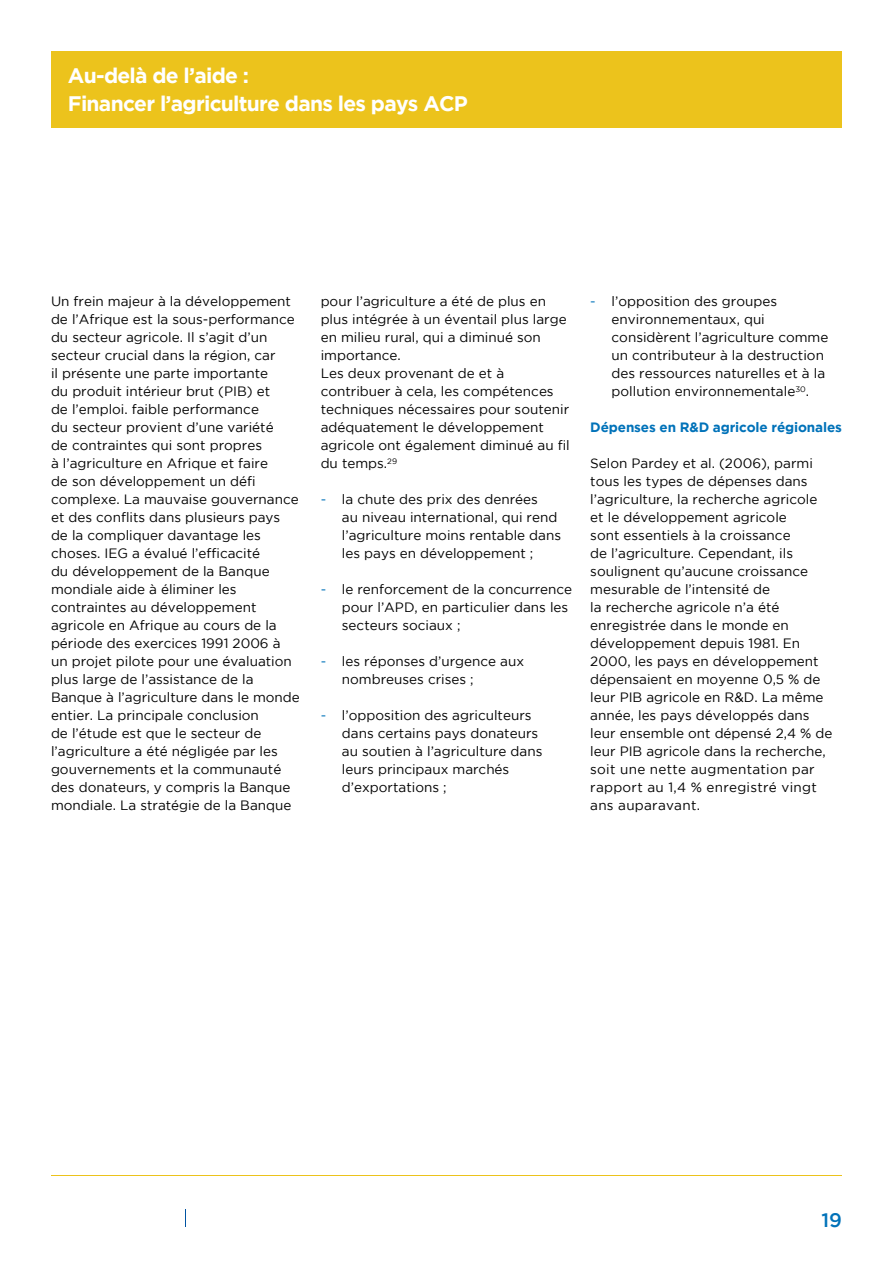
<style>
.page{position:relative;width:893px;height:1263px;background:#fff}
.page>*{position:absolute;margin:0;border:0;box-sizing:border-box;transform-origin:0 0}
.t1{font:700 21px/27.3px "Gotham";letter-spacing:-.035em;color:#fff}
.t2{font:500 19.5px "Gotham";color:#0072b9}
.t3{font:13.5px/18px "Gotham";color:#000}
.t4{font:700 13.5px "Gotham";letter-spacing:-.01em;color:#0072b9}
.s1{color:#0072b9}
</style>
<div class="page">
<hr style="left:51px;top:1175px;width:791px;height:1px;background:#ecc31c">
<div style="left:51px;top:51px;width:791px;height:77px;background:#ecc31c"></div>
<svg style="left:185px;top:1209px;width:1px;height:17px"></svg>
<h1 class="t1" style="left:68px;top:62px;width:401px">Au-delà de l’aide :<br>Financer l’agriculture dans les pays ACP</h1>
<p class="t3" style="left:51px;top:292px;width:250px">Un frein majeur à la développement de l’Afrique est la sous-performance du secteur agricole. Il s’agit d’un secteur crucial dans la région, car<br>il présente une parte importante<br>du produit intérieur brut (PIB) et<br>de l’emploi. faible performance<br>du secteur provient d’une variété<br>de contraintes qui sont propres<br>à l’agriculture en Afrique et faire<br>de son développement un défi complexe. La mauvaise gouvernance et des conflits dans plusieurs pays de la compliquer davantage les choses. IEG a évalué l’efficacité<br>du développement de la Banque mondiale aide à éliminer les contraintes au développement agricole en Afrique au cours de la période des exercices 1991 2006 à un projet pilote pour une évaluation plus large de l’assistance de la Banque à l’agriculture dans le monde entier. La principale conclusion<br>de l’étude est que le secteur de l’agriculture a été négligée par les gouvernements et la communauté des donateurs, y compris la Banque mondiale. La stratégie de la Banque</p>
<p class="t3" style="left:321px;top:292px;width:251px">pour l’agriculture a été de plus en plus intégrée à un éventail plus large en milieu rural, qui a diminué son importance.<br>Les deux provenant de et à contribuer à cela, les compétences techniques nécessaires pour soutenir adéquatement le développement agricole ont également diminué au fil du temps.<sup>29</sup></p>
<p class="t3" style="left:342px;top:490px;width:221px;text-indent:-21px"><span class="s1">-</span> la chute des prix des denrées<br>au niveau international, qui rend l’agriculture moins rentable dans les pays en développement ;</p>
<p class="t3" style="left:342px;top:580px;width:232px;text-indent:-21px"><span class="s1">-</span> le renforcement de la concurrence pour l’APD, en particulier dans les secteurs sociaux ;</p>
<p class="t3" style="left:342px;top:652px;width:184px;text-indent:-21px"><span class="s1">-</span> les réponses d’urgence aux nombreuses crises ;</p>
<p class="t3" style="left:342px;top:706px;width:202px;text-indent:-21px"><span class="s1">-</span> l’opposition des agriculteurs dans certains pays donateurs au soutien à l’agriculture dans leurs principaux marchés d’exportations ;</p>
<p class="t3" style="left:612px;top:292px;width:218px;text-indent:-21px"><span class="s1">-</span> l’opposition des groupes environnementaux, qui considèrent l’agriculture comme un contributeur à la destruction des ressources naturelles et à la pollution environnementale<sup>30</sup>.</p>
<p class="t4" style="left:590px;top:419px;width:253px">Dépenses en R&amp;D agricole régionales</p>
<p class="t3" style="left:590px;top:454px;width:244px">Selon Pardey et al. (2006), parmi tous les types de dépenses dans l’agriculture, la recherche agricole et le développement agricole<br>sont essentiels à la croissance<br>de l’agriculture. Cependant, ils soulignent qu’aucune croissance mesurable de l’intensité de<br>la recherche agricole n’a été enregistrée dans le monde en développement depuis 1981. En<br>2000, les pays en développement dépensaient en moyenne 0,5 % de leur PIB agricole en R&amp;D. La même année, les pays développés dans leur ensemble ont dépensé 2,4 % de leur PIB agricole dans la recherche, soit une nette augmentation par rapport au 1,4 % enregistré vingt ans auparavant.</p>
<h2 class="t2" style="left:821px;top:1209px;width:22px">19</h2>
</div>
